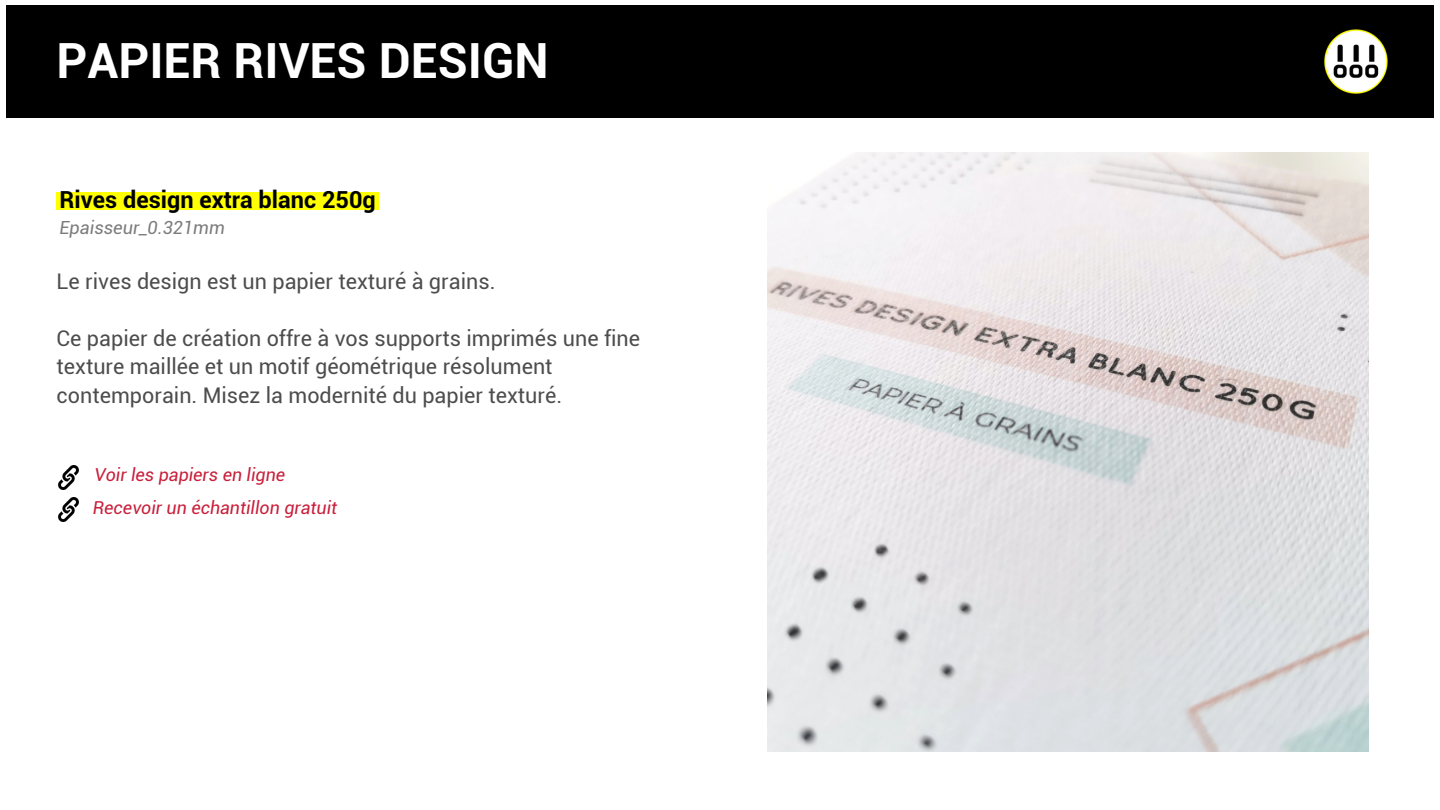
<style>
.page{position:relative;width:1440px;height:810px;background:#fff}
.page>*{position:absolute;margin:0;border:0;box-sizing:border-box;transform-origin:0 0}
.t1{font:700 48.5px "Roboto";color:#fff}
.t2{font:700 23.5px "Roboto";color:#000}
.t3{font:21.6px/28.5px "Roboto";color:#4d4d4d}
.t4{font:italic 18.1px "Roboto";color:#7c7c7c}
.t5{font:italic 17.9px/32.5px "Roboto";color:#c81f3b}
</style>
<div class="page">
<div style="left:6px;top:5px;width:1428px;height:113px;background:#000"></div>
<img style="left:1324px;top:29px;width:64px;height:65px">
<img style="left:768px;top:153px;width:600px;height:599px">
<div style="left:57px;top:192px;width:322px;height:18px;background:#ff0"></div>
<img style="left:58px;top:466px;width:21px;height:24px">
<img style="left:58px;top:498px;width:21px;height:24px">
<h1 class="t1" style="left:57px;top:33px;width:493px">PAPIER RIVES DESIGN</h1>
<p class="t2" style="left:60px;top:186px;width:318px">Rives design extra blanc 250g</p>
<p class="t4" style="left:60px;top:218px;width:167px">Epaisseur_0.321mm</p>
<p class="t3" style="left:57px;top:267px;width:440px">Le rives design est un papier texturé à grains.</p>
<p class="t3" style="left:57px;top:324px;width:585px">Ce papier de création offre à vos supports imprimés une fine texture maillée et un motif géométrique résolument contemporain. Misez la modernité du papier texturé.</p>
<p class="t5" style="left:93px;top:459px;width:246px">Voir les papiers en ligne<br>Recevoir un échantillon gratuit</p>
</div>
